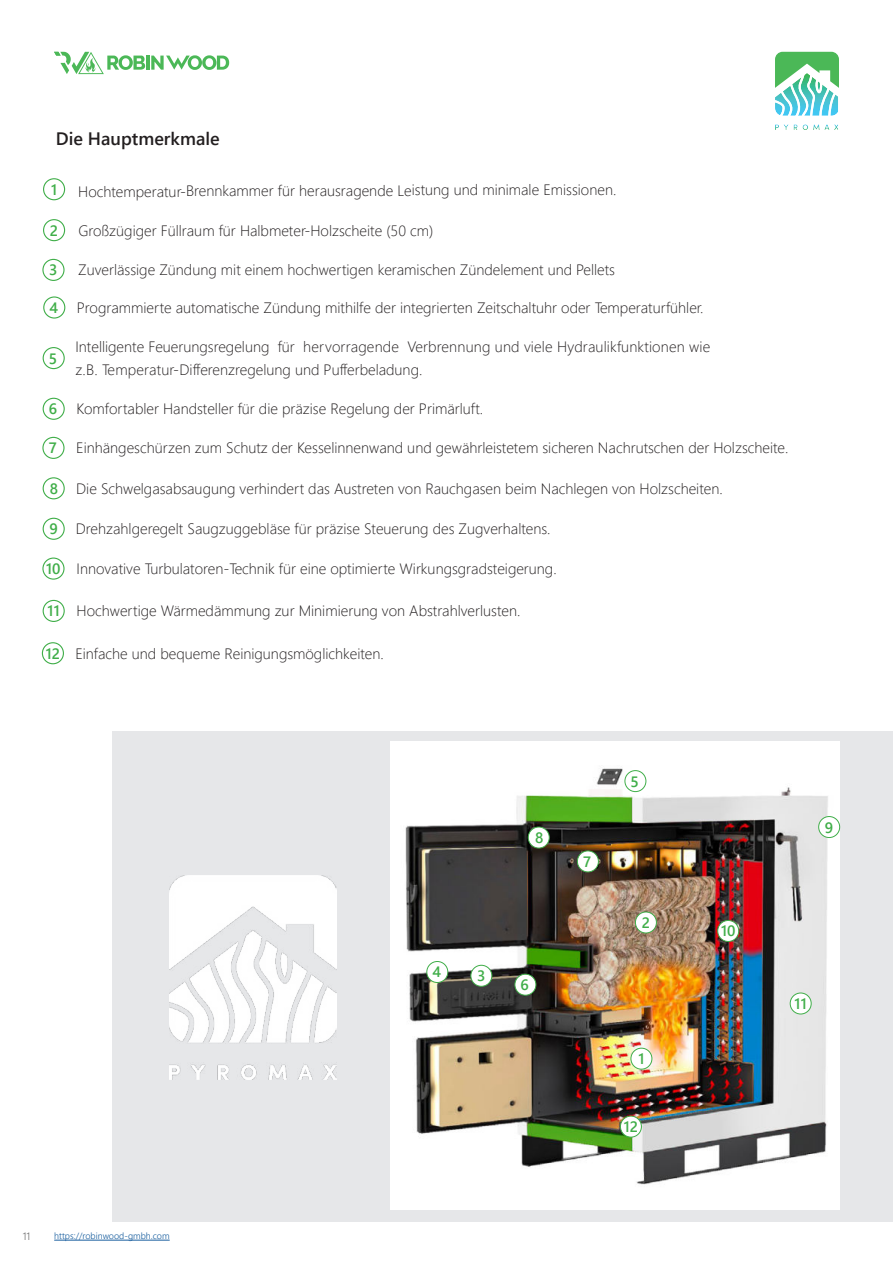
<style>
.page{position:relative;width:893px;height:1263px;background:#fff}
.page>*{position:absolute;margin:0;border:0;box-sizing:border-box;transform-origin:0 0}
.t1{font:600 18px "Segoe UI";color:#231f20}
.t2{font:300 15px/22.5px "Segoe UI";color:#231f20}
.t3{font:600 15px "Segoe UI";color:#40ae49}
.t4{font:300 10.5px "Segoe UI";color:#3e3e3f}
.t5{font:300 9px "Segoe UI";color:#175d9e}
</style>
<div class="page">
<hr style="left:146px;top:56px;width:3px;height:14px;background:#4bb857">
<svg style="left:151px;top:55px;width:78px;height:15px"></svg>
<svg style="left:54px;top:52px;width:91px;height:22px"></svg>
<svg style="left:775px;top:52px;width:64px;height:64px"></svg>
<svg style="left:775px;top:124px;width:63px;height:6px"></svg>
<hr style="left:54px;top:1240px;width:116px;height:1px;background:#175d9e">
<div style="left:112px;top:731px;width:781px;height:491px;background:#e6e7e9"></div>
<img style="left:390px;top:742px;width:450px;height:468px">
<div style="left:631px;top:1048px;width:21px;height:21px;background:#fff;border-radius:50%"></div>
<div style="left:630px;top:1048px;width:22px;height:21px;border:1px solid #40ae49;border-radius:50%"></div>
<div style="left:635px;top:912px;width:21px;height:21px;background:#fff;border-radius:50%"></div>
<div style="left:635px;top:912px;width:22px;height:21px;border:1px solid #40ae49;border-radius:50%"></div>
<div style="left:427px;top:961px;width:21px;height:21px;background:#fff;border-radius:50%"></div>
<div style="left:426px;top:961px;width:22px;height:22px;border:1px solid #40ae49;border-radius:50%"></div>
<div style="left:515px;top:974px;width:21px;height:21px;background:#fff;border-radius:50%"></div>
<div style="left:514px;top:974px;width:22px;height:21px;border:1px solid #40ae49;border-radius:50%"></div>
<div style="left:577px;top:851px;width:21px;height:21px;background:#fff;border-radius:50%"></div>
<div style="left:577px;top:850px;width:22px;height:22px;border:1px solid #40ae49;border-radius:50%"></div>
<div style="left:471px;top:965px;width:21px;height:21px;background:#fff;border-radius:50%"></div>
<div style="left:470px;top:965px;width:22px;height:22px;border:1px solid #40ae49;border-radius:50%"></div>
<div style="left:625px;top:771px;width:21px;height:21px;background:#fff;border-radius:50%"></div>
<div style="left:624px;top:770px;width:22px;height:22px;border:1px solid #40ae49;border-radius:50%"></div>
<div style="left:528px;top:827px;width:21px;height:21px;background:#fff;border-radius:50%"></div>
<div style="left:528px;top:827px;width:22px;height:21px;border:1px solid #40ae49;border-radius:50%"></div>
<div style="left:819px;top:816px;width:21px;height:21px;background:#fff;border-radius:50%"></div>
<div style="left:818px;top:816px;width:22px;height:22px;border:1px solid #40ae49;border-radius:50%"></div>
<div style="left:718px;top:920px;width:21px;height:21px;background:#fff;border-radius:50%"></div>
<div style="left:717px;top:920px;width:22px;height:22px;border:1px solid #40ae49;border-radius:50%"></div>
<div style="left:790px;top:993px;width:21px;height:21px;background:#fff;border-radius:50%"></div>
<div style="left:790px;top:993px;width:22px;height:21px;border:1px solid #40ae49;border-radius:50%"></div>
<div style="left:620px;top:1116px;width:21px;height:21px;background:#fff;border-radius:50%"></div>
<div style="left:620px;top:1116px;width:22px;height:21px;border:1px solid #40ae49;border-radius:50%"></div>
<div style="left:42px;top:259px;width:23px;height:22px;border:1px solid #40ae49;border-radius:50%"></div>
<div style="left:43px;top:347px;width:22px;height:22px;border:1px solid #40ae49;border-radius:50%"></div>
<div style="left:43px;top:477px;width:22px;height:22px;border:1px solid #40ae49;border-radius:50%"></div>
<div style="left:43px;top:178px;width:22px;height:22px;border:1px solid #40ae49;border-radius:50%"></div>
<div style="left:43px;top:219px;width:22px;height:22px;border:1px solid #40ae49;border-radius:50%"></div>
<div style="left:43px;top:296px;width:22px;height:23px;border:1px solid #40ae49;border-radius:50%"></div>
<div style="left:43px;top:398px;width:22px;height:22px;border:1px solid #40ae49;border-radius:50%"></div>
<div style="left:42px;top:437px;width:23px;height:22px;border:1px solid #40ae49;border-radius:50%"></div>
<div style="left:43px;top:518px;width:22px;height:22px;border:1px solid #40ae49;border-radius:50%"></div>
<div style="left:42px;top:557px;width:23px;height:23px;border:1px solid #40ae49;border-radius:50%"></div>
<div style="left:43px;top:600px;width:22px;height:22px;border:1px solid #40ae49;border-radius:50%"></div>
<div style="left:42px;top:642px;width:22px;height:22px;border:1px solid #40ae49;border-radius:50%"></div>
<img style="left:170px;top:875px;width:166px;height:204px">
<p class="t1" style="left:56px;top:132px;width:165px">Die Hauptmerkmale</p>
<p class="t3" style="left:51px;top:183px;width:8px">1</p>
<p class="t3" style="left:50px;top:224px;width:10px">2</p>
<p class="t2" style="left:78px;top:181px;width:540px">Hochtemperatur-Brennkammer für herausragende Leistung und minimale Emissionen.</p>
<p class="t2" style="left:78px;top:220px;width:356px">Großzügiger Füllraum für Halbmeter-Holzscheite (50 cm)</p>
<p class="t3" style="left:49px;top:264px;width:10px">3</p>
<p class="t2" style="left:78px;top:260px;width:538px">Zuverlässige Zündung mit einem hochwertigen keramischen Zündelement und Pellets</p>
<p class="t3" style="left:49px;top:302px;width:10px">4</p>
<p class="t2" style="left:77px;top:298px;width:628px">Programmierte automatische Zündung mithilfe der integrierten Zeitschaltuhr oder Temperaturfühler.</p>
<p class="t3" style="left:49px;top:352px;width:10px">5</p>
<p class="t2" style="left:76px;top:337px;width:636px">Intelligente Feuerungsregelung für hervorragende Verbrennung und viele Hydraulikfunktionen wie z.B. Temperatur-Differenzregelung und Pufferbeladung.</p>
<p class="t3" style="left:49px;top:403px;width:10px">6</p>
<p class="t3" style="left:49px;top:442px;width:10px">7</p>
<p class="t3" style="left:50px;top:482px;width:10px">8</p>
<p class="t2" style="left:77px;top:399px;width:408px">Komfortabler Handsteller für die präzise Regelung der Primärluft.</p>
<p class="t2" style="left:76px;top:438px;width:714px">Einhängeschürzen zum Schutz der Kesselinnenwand und gewährleistetem sicheren Nachrutschen der Holzscheite.</p>
<p class="t2" style="left:76px;top:479px;width:648px">Die Schwelgasabsaugung verhindert das Austreten von Rauchgasen beim Nachlegen von Holzscheiten.</p>
<p class="t3" style="left:49px;top:523px;width:10px">9</p>
<p class="t3" style="left:46px;top:563px;width:16px">10</p>
<p class="t3" style="left:48px;top:605px;width:14px">11</p>
<p class="t3" style="left:46px;top:647px;width:16px">12</p>
<p class="t2" style="left:76px;top:519px;width:476px">Drehzahlgeregelt Saugzuggebläse für präzise Steuerung des Zugverhaltens.</p>
<p class="t2" style="left:77px;top:559px;width:482px">Innovative Turbulatoren-Technik für eine optimierte Wirkungsgradsteigerung.</p>
<p class="t2" style="left:77px;top:601px;width:445px">Hochwertige Wärmedämmung zur Minimierung von Abstrahlverlusten.</p>
<p class="t2" style="left:75px;top:644px;width:310px">Einfache und bequeme Reinigungsmöglichkeiten.</p>
<p class="t4" style="left:23px;top:1232px;width:9px">11</p>
<p class="t5" style="left:54px;top:1233px;width:117px">https://robinwood-gmbh.com</p>
<p class="t3" style="left:535px;top:832px;width:10px">8</p>
<p class="t3" style="left:432px;top:966px;width:10px">4</p>
<p class="t3" style="left:477px;top:970px;width:10px">3</p>
<p class="t3" style="left:521px;top:979px;width:10px">6</p>
<p class="t3" style="left:583px;top:856px;width:10px">7</p>
<p class="t3" style="left:631px;top:775px;width:10px">5</p>
<p class="t3" style="left:642px;top:917px;width:10px">2</p>
<p class="t3" style="left:638px;top:1053px;width:8px">1</p>
<p class="t3" style="left:624px;top:1121px;width:16px">12</p>
<p class="t3" style="left:721px;top:925px;width:16px">10</p>
<p class="t3" style="left:825px;top:821px;width:10px">9</p>
<p class="t3" style="left:795px;top:998px;width:14px">11</p>
</div>
